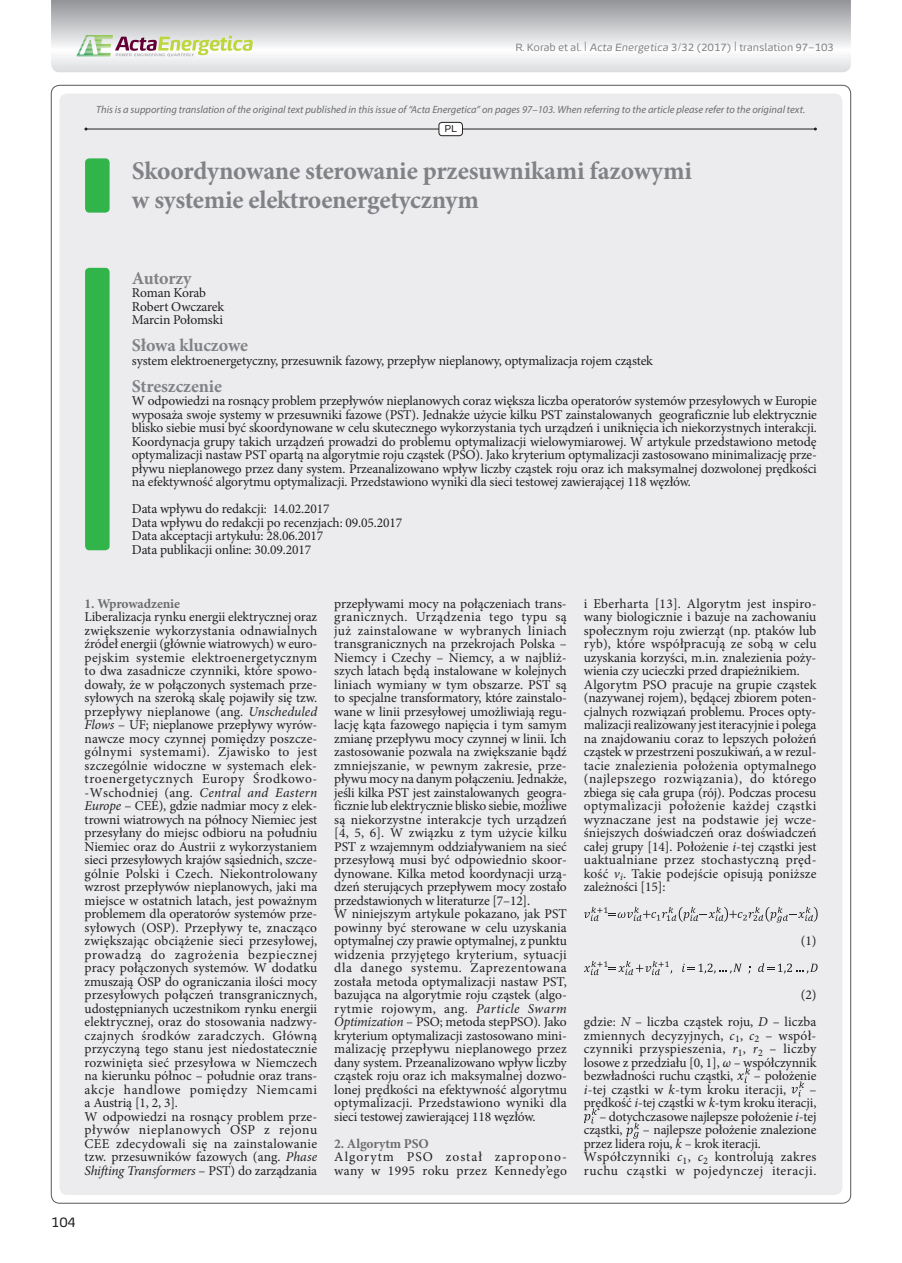
<style>
.page{position:relative;width:902px;height:1263px;background:#fff}
.page>*{position:absolute;margin:0;border:0;box-sizing:border-box;transform-origin:0 0}
.t1{font:700 25.5px/28.5px "Minion Pro";letter-spacing:-.01em;color:#808285}
.t2{font:700 18px "Minion Pro";letter-spacing:-.01em;color:#808285}
.t3{font:13.5px/13.5px "Minion Pro";color:#231f20}
.t4{font:13.5px/13.5px "Minion Pro";letter-spacing:.055em;color:#231f20}
.t5{font:700 13.5px "Minion Pro";letter-spacing:-.01em;color:#6c6d70}
.t6{font:13.5px "Energa";color:#231f20}
.t7{font:italic 10.5px "Myriad Pro";color:#6c6d70}
.t8{font:10.5px "Energa";letter-spacing:-.01em;color:#808285}
.t9{font:10.05px "Energa";color:#231f20}
.s1{font-size:13.5px}
.s2{font-style:italic}
</style>
<div class="page">
<svg style="left:51px;top:0;width:799px;height:72px"></svg>
<div style="left:60px;top:94px;width:782px;height:1101px;background:#ececee;border-radius:8px"></div>
<svg style="left:76px;top:35px;width:177px;height:21px"></svg>
<hr style="left:86px;top:129px;width:729px;height:1px;background:#231f20">
<div style="left:439px;top:122px;width:23px;height:14px;background:#fff;border-radius:3px"></div>
<div style="left:438px;top:122px;width:25px;height:14px;border:1px solid #231f20;border-radius:3px"></div>
<div style="left:85px;top:158px;width:25px;height:55px;background:#31b44a;border-radius:4px"></div>
<div style="left:85px;top:268px;width:25px;height:282px;background:#31b44a;border-radius:4px"></div>
<svg style="left:584px;top:907px;width:233px;height:16px"></svg>
<svg style="left:584px;top:961px;width:88px;height:14px"></svg>
<svg style="left:682px;top:963px;width:59px;height:10px"></svg>
<svg style="left:758px;top:963px;width:59px;height:10px"></svg>
<svg style="left:737px;top:1068px;width:13px;height:15px"></svg>
<svg style="left:791px;top:1081px;width:13px;height:16px"></svg>
<svg style="left:584px;top:1108px;width:12px;height:16px"></svg>
<svg style="left:626px;top:1123px;width:13px;height:16px"></svg>
<p class="t8" style="left:515px;top:41px;width:320px">R. Korab et al. <span class="s1">|</span> <span class="s2">Acta Energetica</span> 3/32 (2017) <span class="s1">|</span> translation 97–103</p>
<p class="t7" style="left:96px;top:103px;width:710px">This is a supporting translation of the original text published in this issue of “Acta Energetica” on pages 97–103. When referring to the article please refer to the original text.</p>
<p class="t9" style="left:444px;top:122px;width:14px">PL</p>
<h1 class="t1" style="left:132px;top:157px;width:561px">Skoordynowane sterowanie przesuwnikami fazowymi w systemie elektroenergetycznym</h1>
<h2 class="t2" style="left:132px;top:265px;width:61px">Autorzy</h2>
<p class="t3" style="left:132px;top:286px;width:94px">Roman Korab<br>Robert Owczarek<br>Marcin Połomski</p>
<h2 class="t2" style="left:132px;top:333px;width:118px">Słowa kluczowe</h2>
<p class="t3" style="left:132px;top:354px;width:522px">system elektroenergetyczny, przesuwnik fazowy, przepływ nieplanowy, optymalizacja rojem cząstek</p>
<h2 class="t2" style="left:132px;top:373px;width:92px">Streszczenie</h2>
<p class="t3" style="left:132px;top:394px;width:686px;text-align:justify">W odpowiedzi na rosnący problem przepływów nieplanowych coraz większa liczba operatorów systemów przesyłowych w Europie wyposaża swoje systemy w przesuwniki fazowe (PST). Jednakże użycie kilku PST zainstalowanych geograficznie lub elektrycznie blisko siebie musi być skoordynowane w celu skutecznego wykorzystania tych urządzeń i uniknięcia ich niekorzystnych interakcji.<br>Koordynacja grupy takich urządzeń prowadzi do problemu optymalizacji wielowymiarowej. W artykule przedstawiono metodę optymalizacji nastaw PST opartą na algorytmie roju cząstek (PSO). Jako kryterium optymalizacji zastosowano minimalizację prze&shy;pływu nieplanowego przez dany system. Przeanalizowano wpływ liczby cząstek roju oraz ich maksymalnej dozwolonej prędkości na efektywność algorytmu optymalizacji. Przedstawiono wyniki dla sieci testowej zawierającej 118 węzłów.</p>
<p class="t3" style="left:132px;top:502px;width:272px">Data wpływu do redakcji: 14.02.2017<br>Data wpływu do redakcji po recenzjach: 09.05.2017<br>Data akceptacji artykułu: 28.06.2017<br>Data publikacji online: 30.09.2017</p>
<p class="t5" style="left:85px;top:594px;width:97px">1. Wprowadzenie</p>
<p class="t3" style="left:85px;top:610px;width:234px">Liberalizacja rynku energii elektrycznej oraz zwiększenie wykorzystania odnawialnych źródeł energii (głównie wiatrowych) w euro&shy;pejskim systemie elektroenergetycznym to dwa zasadnicze czynniki, które spowo&shy;dowały, że w połączonych systemach prze&shy;syłowych na szeroką skalę pojawiły się tzw. przepływy nieplanowe (ang. <span class="s2">Unscheduled Flows</span> – UF; nieplanowe przepływy wyrów&shy;nawcze mocy czynnej pomiędzy poszcze&shy;gólnymi systemami). Zjawisko to jest szczególnie widoczne w systemach elek&shy;troenergetycznych Europy Środkowo--Wschodniej (ang. <span class="s2">Central and Eastern Europe</span> – CEE), gdzie nadmiar mocy z elek&shy;trowni wiatrowych na północy Niemiec jest przesyłany do miejsc odbioru na południu Niemiec oraz do Austrii z wykorzystaniem sieci przesyłowych krajów sąsiednich, szcze&shy;gólnie Polski i Czech. Niekontrolowany wzrost przepływów nieplanowych, jaki ma miejsce w ostatnich latach, jest poważnym problemem dla operatorów systemów prze&shy;syłowych (OSP). Przepływy te, znacząco zwiększając obciążenie sieci przesyłowej, prowadzą do zagrożenia bezpiecznej pracy połączonych systemów. W dodatku zmuszają OSP do ograniczania ilości mocy przesyłowych połączeń transgranicznych, udostępnianych uczestnikom rynku energii elektrycznej, oraz do stosowania nadzwy&shy;czajnych środków zaradczych. Główną przyczyną tego stanu jest niedostatecznie rozwinięta sieć przesyłowa w Niemczech na kierunku północ – południe oraz trans&shy;akcje handlowe pomiędzy Niemcami a Austrią [1, 2, 3].<br>W odpowiedzi na rosnący problem prze&shy;pływów nieplanowych OSP z rejonu CEE zdecydowali się na zainstalowanie tzw. przesuwników fazowych (ang. <span class="s2">Phase Shifting Transformers</span> – PST) do zarządzania</p>
<p class="t6" style="left:51px;top:1213px;width:26px">104</p>
<p class="t3" style="left:334px;top:597px;width:234px">przepływami mocy na połączeniach trans&shy;granicznych. Urządzenia tego typu są już zainstalowane w wybranych liniach transgranicznych na przekrojach Polska – Niemcy i Czechy – Niemcy, a w najbliż&shy;szych latach będą instalowane w kolejnych liniach wymiany w tym obszarze. PST są to specjalne transformatory, które zainstalo&shy;wane w linii przesyłowej umożliwiają regu&shy;lację kąta fazowego napięcia i tym samym zmianę przepływu mocy czynnej w linii. Ich zastosowanie pozwala na zwiększanie bądź zmniejszanie, w pewnym zakresie, prze&shy;pływu mocy na danym połączeniu. Jednakże, jeśli kilka PST jest zainstalowanych geogra&shy;ficznie lub elektrycznie blisko siebie, możliwe są niekorzystne interakcje tych urządzeń [4, 5, 6]. W związku z tym użycie kilku PST z wzajemnym oddziaływaniem na sieć przesyłową musi być odpowiednio skoor&shy;dynowane. Kilka metod koordynacji urzą&shy;dzeń sterujących przepływem mocy zostało przedstawionych w literaturze [7–12].<br>W niniejszym artykule pokazano, jak PST powinny być sterowane w celu uzyskania optymalnej czy prawie optymalnej, z punktu widzenia przyjętego kryterium, sytuacji dla danego systemu. Zaprezentowana została metoda optymalizacji nastaw PST, bazująca na algorytmie roju cząstek (algo&shy;rytmie rojowym, ang. <span class="s2">Particle Swarm Optimization</span> – PSO; metoda stepPSO). Jako kryterium optymalizacji zastosowano mini&shy;malizację przepływu nieplanowego przez dany system. Przeanalizowano wpływ liczby cząstek roju oraz ich maksymalnej dozwo&shy;lonej prędkości na efektywność algorytmu optymalizacji. Przedstawiono wyniki dla sieci testowej zawierającej 118 węzłów.</p>
<p class="t5" style="left:334px;top:1134px;width:96px">2. Algorytm PSO</p>
<p class="t4" style="left:334px;top:1150px;width:234px">Algorytm PSO został zapropono&shy;wany w 1995 roku przez Kennedy’ego</p>
<p class="t3" style="left:584px;top:597px;width:234px">i Eberharta [13]. Algorytm jest inspiro&shy;wany biologicznie i bazuje na zachowaniu społecznym roju zwierząt (np. ptaków lub ryb), które współpracują ze sobą w celu uzyskania korzyści, m.in. znalezienia poży&shy;wienia czy ucieczki przed drapieżnikiem.<br>Algorytm PSO pracuje na grupie cząstek (nazywanej rojem), będącej zbiorem poten&shy;cjalnych rozwiązań problemu. Proces opty&shy;malizacji realizowany jest iteracyjnie i polega na znajdowaniu coraz to lepszych położeń cząstek w przestrzeni poszukiwań, a w rezul&shy;tacie znalezienia położenia optymalnego (najlepszego rozwiązania), do którego zbiega się cała grupa (rój). Podczas procesu optymalizacji położenie każdej cząstki wyznaczane jest na podstawie jej wcze&shy;śniejszych doświadczeń oraz doświadczeń całej grupy [14]. Położenie <span class="s2">i</span>-tej cząstki jest uaktualniane przez stochastyczną pręd&shy;kość <span class="s2">v</span><sub>i</sub>. Takie podejście opisują poniższe zależności [15]:</p>
<p class="t3" style="left:800px;top:934px;width:17px">(1)</p>
<p class="t3" style="left:583px;top:981px;width:234px;line-height:27px;text-align:right">(2)<br>gdzie: <span class="s2">N</span> – liczba cząstek roju, <span class="s2">D</span> – liczba</p>
<p class="t3" style="left:583px;top:1029px;width:234px;text-align:justify">zmiennych decyzyjnych, <span class="s2">c</span><sub>1</sub>, <span class="s2">c</span><sub>2</sub> – współ&shy;czynniki przyspieszenia, <span class="s2">r</span><sub>1</sub>, <span class="s2">r</span><sub>2</sub> – liczby losowe z przedziału [0, 1], <span class="s2">ω –</span> współczynnik bezwładności ruchu cząstki,</p>
<p class="t3" style="left:584px;top:1069px;width:234px;text-indent:170px">– położenie <span class="s2">i</span>-tej cząstki w <span class="s2">k</span>-tym kroku iteracji,</p>
<p class="t3" style="left:584px;top:1083px;width:234px;text-align:right">–<br>prędkość <span class="s2">i</span>-tej cząstki w <span class="s2">k</span>-tym kroku iteracji,</p>
<p class="t3" style="left:583px;top:1110px;width:234px;text-indent:15px">– dotychczasowe najlepsze położenie <span class="s2">i</span>-tej cząstki,</p>
<p class="t3" style="left:583px;top:1123px;width:234px;text-indent:59px">– najlepsze położenie znalezione przez lidera roju, <span class="s2">k</span> – krok iteracji.<br>Współczynniki <span class="s2">c</span><sub>1</sub>, <span class="s2">c</span><sub>2</sub> kontrolują zakres ruchu cząstki w pojedynczej iteracji.</p>
</div>
